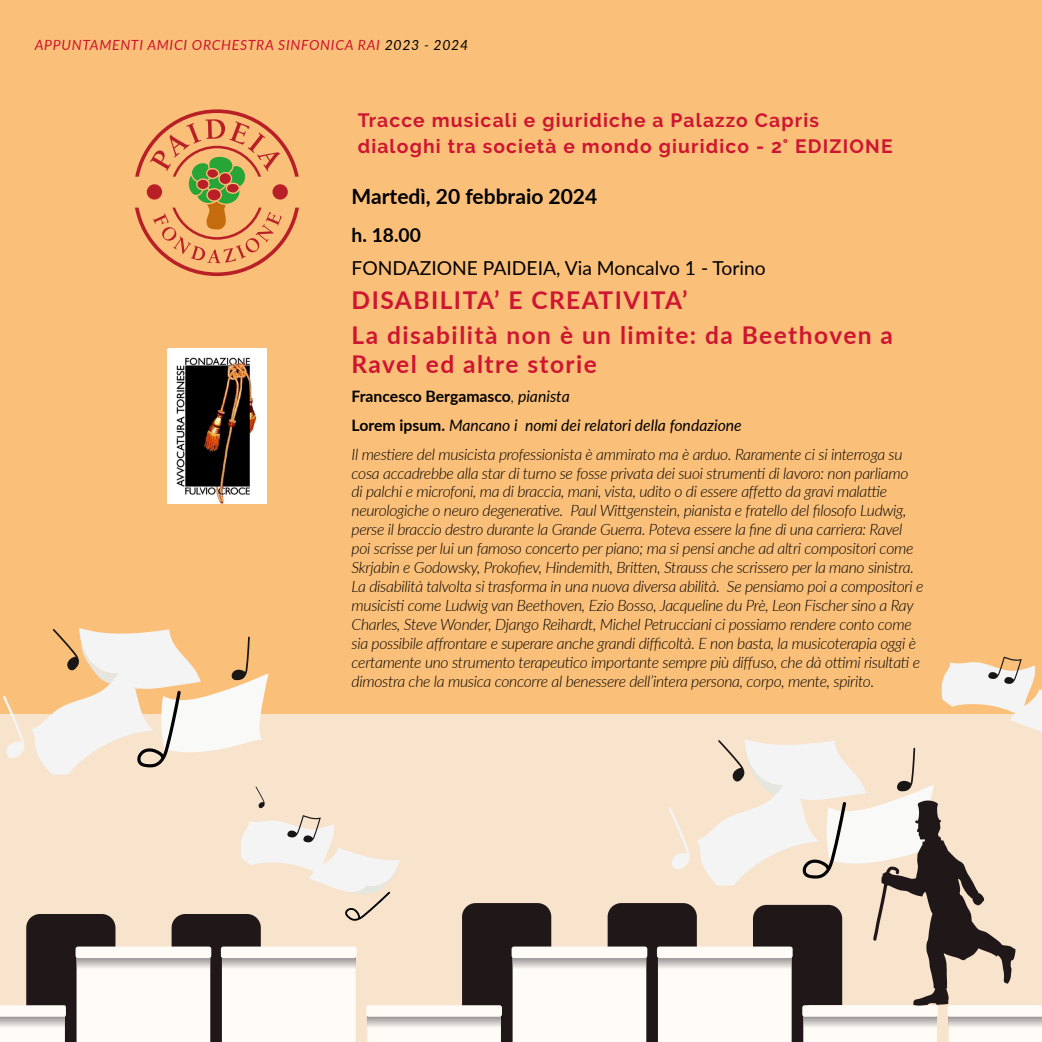
<style>
.page{position:relative;width:1042px;height:1042px;background:#fff}
.page>*{position:absolute;margin:0;border:0;box-sizing:border-box;transform-origin:0 0}
.t1{font:700 24.5px/34.3px "Lato";letter-spacing:.06em;color:#ce1531}
.t2{font:700 21px "Lato";color:#000}
.t3{font:700 19.25px/25.9px "Raleway";letter-spacing:.06em;color:#ce1531}
.t4{font:19.25px "Lato";color:#000}
.t5{font:700 19.25px "Lato";color:#000}
.t6{font:italic 300 15.75px/18.9px "Lato";letter-spacing:-.02em;color:#000}
.t7{font:italic 14px "Lato";letter-spacing:.05em;color:#ce1531}
.s1{color:#000}
.s2{font-weight:700;font-style:normal}
.s3{font-weight:400}
</style>
<div class="page">
<div style="left:0;top:0;width:1042px;height:714px;background:#fabf78"></div>
<svg style="left:135px;top:109px;width:164px;height:167px"></svg>
<svg style="left:0;top:628px;width:1042px;height:414px"></svg>
<img style="left:168px;top:350px;width:99px;height:154px">
<p class="t7" style="left:35px;top:35px;width:435px">APPUNTAMENTI AMICI ORCHESTRA SINFONICA RAI <span class="s1">2023 - 2024</span></p>
<p class="t3" style="left:358px;top:108px;width:536px">Tracce musicali e giuridiche a Palazzo Capris dialoghi tra società e mondo giuridico - 2° EDIZIONE</p>
<h2 class="t2" style="left:351px;top:181px;width:247px">Martedì, 20 febbraio 2024</h2>
<p class="t5" style="left:351px;top:221px;width:71px">h. 18.00</p>
<p class="t4" style="left:351px;top:254px;width:416px">FONDAZIONE PAIDEIA, Via Moncalvo 1 - Torino</p>
<h1 class="t1" style="left:351px;top:282px;width:543px">DISABILITA’ E CREATIVITA’<br>La disabilità non è un limite: da Beethoven a</h1>
<h1 class="t1" style="left:351px;top:346px;width:247px">Ravel ed altre storie</h1>
<p class="t6" style="left:351px;top:381px;width:552px;line-height:28.9px"><span class="s2">Francesco Bergamasco</span>, <span class="s3">pianista<br></span><span class="s2">Lorem ipsum.</span> <span class="s3">Mancano i nomi dei relatori della fondazione<br></span>Il mestiere del musicista professionista è ammirato ma è arduo. Raramente ci si interroga su</p>
<p class="t6" style="left:351px;top:463px;width:573px">cosa accadrebbe alla star di turno se fosse privata dei suoi strumenti di lavoro: non parliamo<br>di palchi e microfoni, ma di braccia, mani, vista, udito o di essere affetto da gravi malattie neurologiche o neuro degenerative. Paul Wittgenstein, pianista e fratello del filosofo Ludwig, perse il braccio destro durante la Grande Guerra. Poteva essere la fine di una carriera: Ravel poi scrisse per lui un famoso concerto per piano; ma si pensi anche ad altri compositori come Skrjabin e Godowsky, Prokofiev, Hindemith, Britten, Strauss che scrissero per la mano sinistra.<br>La disabilità talvolta si trasforma in una nuova diversa abilità. Se pensiamo poi a compositori e musicisti come Ludwig van Beethoven, Ezio Bosso, Jacqueline du Prè, Leon Fischer sino a Ray Charles, Steve Wonder, Django Reihardt, Michel Petrucciani ci possiamo rendere conto come sia possibile affrontare e superare anche grandi difficoltà. E non basta, la musicoterapia oggi è certamente uno strumento terapeutico importante sempre più diffuso, che dà ottimi risultati e dimostra che la musica concorre al benessere dell’intera persona, corpo, mente, spirito.</p>
</div>
